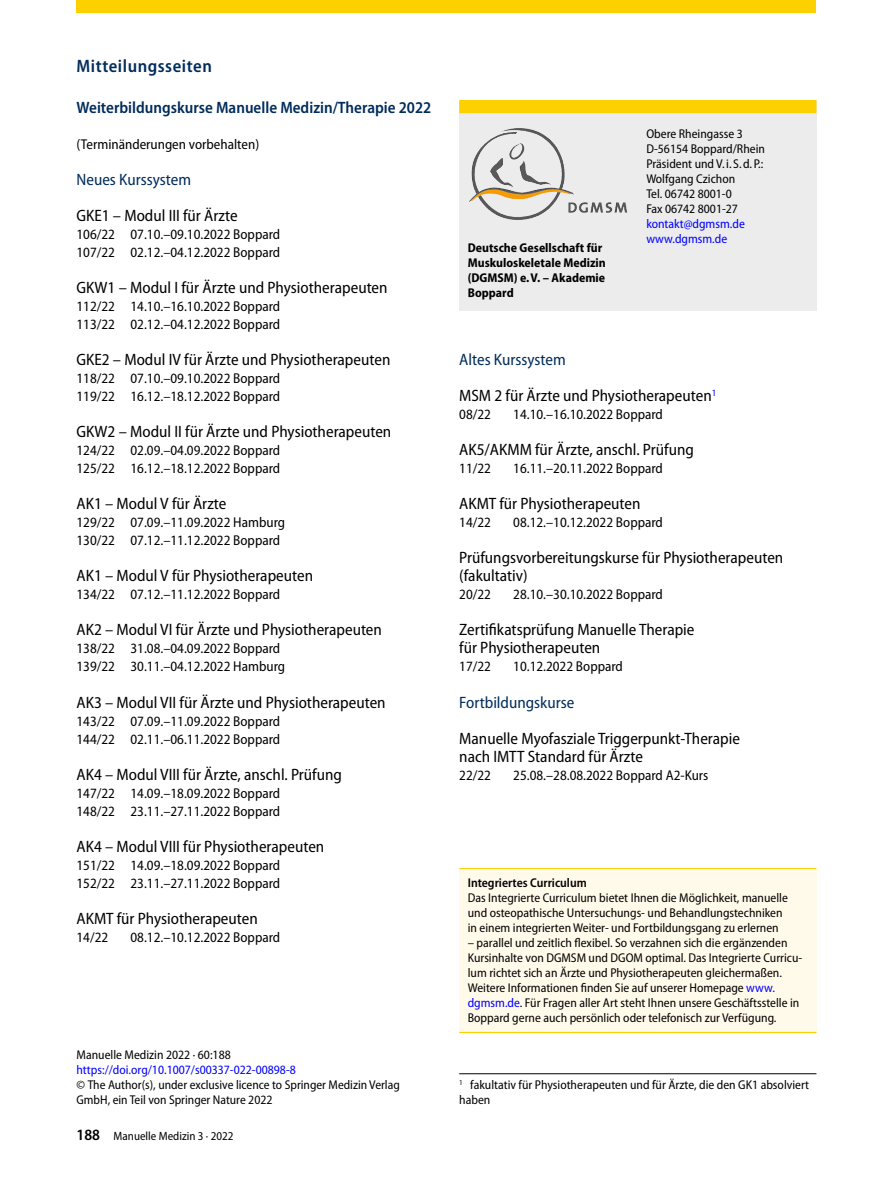
<style>
.page{position:relative;width:893px;height:1187px;background:#fff}
.page>*{position:absolute;margin:0;border:0;box-sizing:border-box;transform-origin:0 0}
.t1{font:600 semi-condensed 18px "Myriad Pro";letter-spacing:.03em;color:#002c5b}
.t2{font:semi-condensed 16.5px/18px "Myriad Pro";color:#000}
.t3{font:600 semi-condensed 16.5px "Myriad Pro";color:#002c5b}
.t4{font:semi-condensed 16.5px "Myriad Pro";color:#002c5b}
.t5{font:semi-condensed 14.25px/18px "Myriad Pro";color:#000}
.t6{font:semi-condensed 12.75px/15px "Myriad Pro";color:#000}
.t7{font:700 semi-condensed 12.75px/15px "Myriad Pro";color:#000}
.t8{font:semi-condensed 12.75px/15px "Myriad Pro";color:#00f}
.t9{font:600 semi-condensed 12.75px "Myriad Pro";color:#000}
.t10{font:semi-condensed 12px "Myriad Pro";color:#000}
.s1{font-weight:600;font-size:15.75px}
.s2{color:#002c5b}
.s3{color:#00f}
</style>
<div class="page">
<div style="left:77px;top:0;width:739px;height:13px;background:#fdd000"></div>
<hr style="left:459px;top:1073px;width:357px;height:1px;background:#000">
<div style="left:459px;top:868px;width:357px;height:164px;background:#fffaea"></div>
<hr style="left:459px;top:868px;width:357px;height:1px;background:#fdd000">
<hr style="left:459px;top:1031px;width:357px;height:1px;background:#fdd000">
<div style="left:459px;top:100px;width:357px;height:210px;background:#ececec"></div>
<div style="left:459px;top:100px;width:357px;height:13px;background:#fdd000"></div>
<img style="left:469px;top:128px;width:159px;height:92px">
<p class="t1" style="left:77px;top:56px;width:137px">Mitteilungsseiten</p>
<p class="t3" style="left:77px;top:98px;width:356px">Weiterbildungskurse Manuelle Medizin/Therapie 2022</p>
<p class="t5" style="left:77px;top:136px;width:184px">(Terminänderungen vorbehalten)</p>
<p class="t4" style="left:77px;top:171px;width:116px">Neues Kurssystem</p>
<p class="t2" style="left:77px;top:207px;width:163px">GKE1 – Modul III für Ärzte</p>
<p class="t5" style="left:77px;top:226px;width:205px">106/22 07.10.–09.10.2022 Boppard<br>107/22 02.12.–04.12.2022 Boppard</p>
<p class="t2" style="left:77px;top:279px;width:313px">GKW1 – Modul I für Ärzte und Physiotherapeuten</p>
<p class="t5" style="left:77px;top:298px;width:205px">112/22 14.10.–16.10.2022 Boppard<br>113/22 02.12.–04.12.2022 Boppard</p>
<p class="t2" style="left:77px;top:351px;width:315px">GKE2 – Modul IV für Ärzte und Physiotherapeuten</p>
<p class="t5" style="left:77px;top:370px;width:205px">118/22 07.10.–09.10.2022 Boppard<br>119/22 16.12.–18.12.2022 Boppard</p>
<p class="t2" style="left:77px;top:423px;width:316px">GKW2 – Modul II für Ärzte und Physiotherapeuten</p>
<p class="t5" style="left:77px;top:442px;width:205px">124/22 02.09.–04.09.2022 Boppard<br>125/22 16.12.–18.12.2022 Boppard</p>
<p class="t2" style="left:77px;top:495px;width:151px">AK1 – Modul V für Ärzte</p>
<p class="t5" style="left:77px;top:514px;width:210px">129/22 07.09.–11.09.2022 Hamburg<br>130/22 07.12.–11.12.2022 Boppard</p>
<p class="t2" style="left:77px;top:567px;width:238px">AK1 – Modul V für Physiotherapeuten</p>
<p class="t5" style="left:77px;top:586px;width:205px">134/22 07.12.–11.12.2022 Boppard</p>
<p class="t2" style="left:77px;top:621px;width:307px">AK2 – Modul VI für Ärzte und Physiotherapeuten</p>
<p class="t5" style="left:77px;top:640px;width:210px">138/22 31.08.–04.09.2022 Boppard<br>139/22 30.11.–04.12.2022 Hamburg</p>
<p class="t2" style="left:77px;top:693px;width:311px">AK3 – Modul VII für Ärzte und Physiotherapeuten</p>
<p class="t5" style="left:77px;top:712px;width:205px">143/22 07.09.–11.09.2022 Boppard<br>144/22 02.11.–06.11.2022 Boppard</p>
<p class="t2" style="left:77px;top:765px;width:267px">AK4 – Modul VIII für Ärzte, anschl. Prüfung</p>
<p class="t5" style="left:77px;top:784px;width:205px">147/22 14.09.–18.09.2022 Boppard<br>148/22 23.11.–27.11.2022 Boppard</p>
<p class="t2" style="left:77px;top:837px;width:249px">AK4 – Modul VIII für Physiotherapeuten</p>
<p class="t5" style="left:77px;top:856px;width:205px">151/22 14.09.–18.09.2022 Boppard<br>152/22 23.11.–27.11.2022 Boppard</p>
<p class="t2" style="left:77px;top:909px;width:183px">AKMT für Physiotherapeuten</p>
<p class="t5" style="left:77px;top:928px;width:33px">14/22</p>
<p class="t5" style="left:131px;top:928px;width:151px">08.12.–10.12.2022 Boppard</p>
<p class="t6" style="left:77px;top:1047px;width:156px">Manuelle Medizin 2022 · 60:188</p>
<p class="t8" style="left:77px;top:1062px;width:221px">https://doi.org/10.1007/s00337-022-00898-8</p>
<p class="t6" style="left:77px;top:1077px;width:325px">© The Author(s), under exclusive licence to Springer Medizin Verlag<br>GmbH, ein Teil von Springer Nature 2022</p>
<p class="t10" style="left:77px;top:1129px;width:158px"><span class="s1">188</span> Manuelle Medizin 3 · 2022</p>
<p class="t7" style="left:468px;top:240px;width:140px">Deutsche Gesellschaft für<br>Muskuloskeletale Medizin (DGMSM) e.V. – Akademie<br>Boppard</p>
<p class="t6" style="left:646px;top:126px;width:120px">Obere Rheingasse 3<br>D-56154 Boppard/Rhein<br>Präsident und V. i. S.d. P.:<br>Wolfgang Czichon<br>Tel. 06742 8001-0<br>Fax 06742 8001-27</p>
<p class="t8" style="left:646px;top:216px;width:100px">kontakt@dgmsm.de www.dgmsm.de</p>
<p class="t2" style="left:459px;top:342px;width:259px;line-height:36px"><span class="s2">Altes Kurssystem<br></span>MSM 2 für Ärzte und Physiotherapeuten<sup>1</sup></p>
<p class="t5" style="left:459px;top:406px;width:33px">08/22</p>
<p class="t5" style="left:513px;top:406px;width:151px">14.10.–16.10.2022 Boppard</p>
<p class="t2" style="left:459px;top:441px;width:236px">AK5/AKMM für Ärzte, anschl. Prüfung</p>
<p class="t5" style="left:459px;top:460px;width:33px">11/22</p>
<p class="t5" style="left:513px;top:460px;width:151px">16.11.–20.11.2022 Boppard</p>
<p class="t2" style="left:459px;top:495px;width:183px">AKMT für Physiotherapeuten</p>
<p class="t5" style="left:459px;top:514px;width:33px">14/22</p>
<p class="t5" style="left:513px;top:514px;width:151px">08.12.–10.12.2022 Boppard</p>
<p class="t2" style="left:459px;top:549px;width:326px">Prüfungsvorbereitungskurse für Physiotherapeuten (fakultativ)</p>
<p class="t5" style="left:459px;top:586px;width:33px">20/22</p>
<p class="t5" style="left:513px;top:586px;width:151px">28.10.–30.10.2022 Boppard</p>
<p class="t2" style="left:459px;top:621px;width:237px">Zertifikatsprüfung Manuelle Therapie für Physiotherapeuten</p>
<p class="t5" style="left:459px;top:658px;width:33px">17/22</p>
<p class="t5" style="left:513px;top:658px;width:111px">10.12.2022 Boppard</p>
<p class="t4" style="left:459px;top:693px;width:117px">Fortbildungskurse</p>
<p class="t2" style="left:459px;top:729px;width:282px">Manuelle Myofasziale Triggerpunkt-Therapie nach IMTT Standard für Ärzte</p>
<p class="t5" style="left:459px;top:766px;width:33px">22/22</p>
<p class="t5" style="left:513px;top:766px;width:197px">25.08.–28.08.2022 Boppard A2-Kurs</p>
<p class="t9" style="left:468px;top:875px;width:121px">Integriertes Curriculum</p>
<p class="t6" style="left:468px;top:890px;width:322px">Das Integrierte Curriculum bietet Ihnen die Möglichkeit, manuelle und osteopathische Untersuchungs- und Behandlungstechniken in einem integrierten Weiter- und Fortbildungsgang zu erlernen</p>
<p class="t6" style="left:468px;top:935px;width:336px">– parallel und zeitlich flexibel. So verzahnen sich die ergänzenden Kursinhalte von DGMSM und DGOM optimal. Das Integrierte Curricu&shy;lum richtet sich an Ärzte und Physiotherapeuten gleichermaßen.<br>Weitere Informationen finden Sie auf unserer Homepage <span class="s3">www. dgmsm.de</span>. Für Fragen aller Art steht Ihnen unsere Geschäftsstelle in Boppard gerne auch persönlich oder telefonisch zur Verfügung.</p>
<p class="t6" style="left:459px;top:1077px;width:351px"><sup>1</sup> fakultativ für Physiotherapeuten und für Ärzte, die den GK1 absolviert haben</p>
</div>
